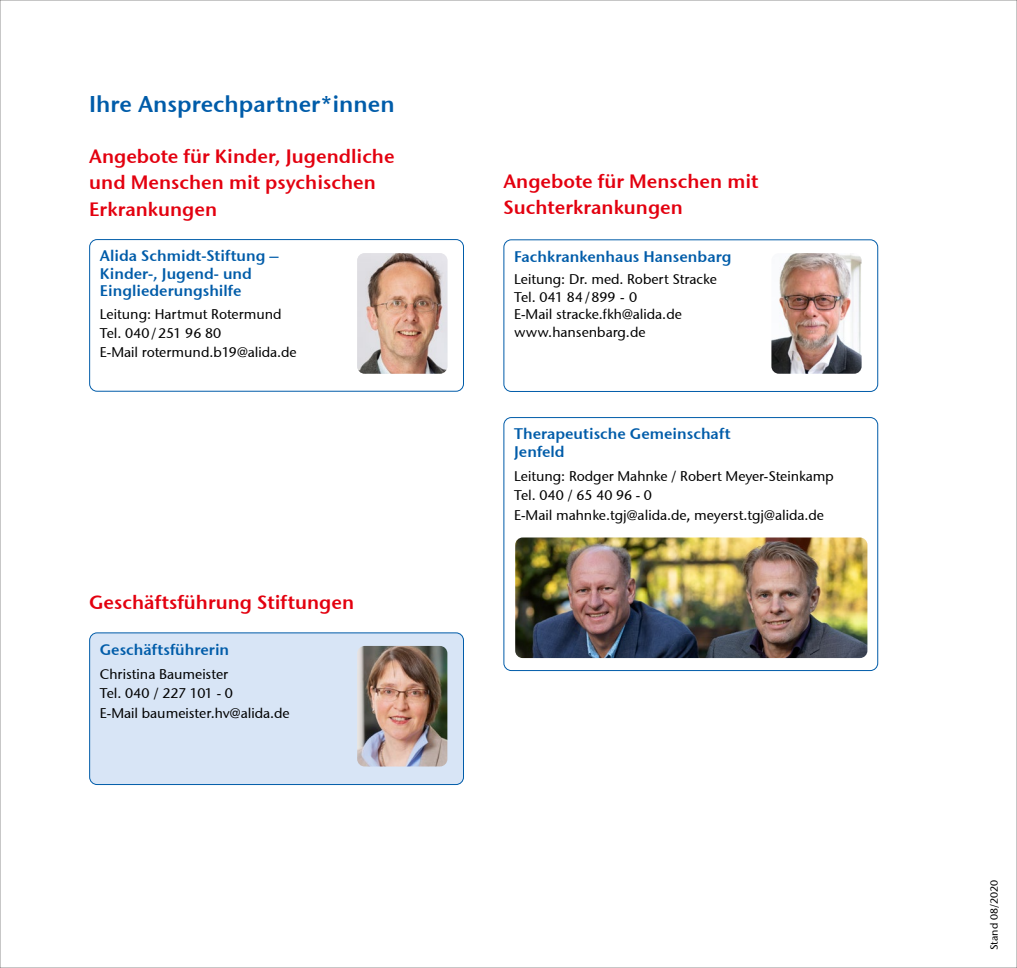
<style>
.page{position:relative;width:1017px;height:968px;background:#fff}
.page>*{position:absolute;margin:0;border:0;box-sizing:border-box;transform-origin:0 0}
.t1{font:22.75px "Stone Sans Semi ITCTT";color:#005ca9}
.t2{font:19.25px/26.2px "Stone Sans Semi ITCTT";color:#e3000f}
.t3{font:15.4px/17.5px "Stone Sans Semi ITCTT";color:#005ca9}
.t4{font:14px/19.2px "Stone Sans ITCTT Medium";color:#000}
.t5{font:10.5px "Stone Sans ITCTT Medium";color:#000}
</style>
<div class="page">
<div style="left:504px;top:417px;width:374px;height:253px;border:1px solid #005ca9;border-radius:7px"></div>
<div style="left:89px;top:239px;width:375px;height:152px;border:1px solid #005ca9;border-radius:7px"></div>
<div style="left:90px;top:632px;width:373px;height:152px;background:#d8e5f6;border-radius:7px"></div>
<div style="left:89px;top:632px;width:375px;height:152px;border:1px solid #005ca9;border-radius:7px"></div>
<div style="left:504px;top:239px;width:374px;height:153px;border:1px solid #005ca9;border-radius:7px"></div>
<img style="left:771px;top:253px;width:91px;height:120px">
<img style="left:357px;top:253px;width:90px;height:120px">
<img style="left:357px;top:645px;width:90px;height:121px">
<img style="left:515px;top:537px;width:352px;height:121px">
<h1 class="t1" style="left:89px;top:90px;width:307px">Ihre Ansprechpartner*innen</h1>
<h2 class="t2" style="left:89px;top:143px;width:307px">Angebote für Kinder, Jugendliche und Menschen mit psychischen<br>Erkrankungen</h2>
<p class="t3" style="left:100px;top:247px;width:180px">Alida Schmidt-Stiftung –<br>Kinder-, Jugend- und<br>Eingliederungshilfe</p>
<p class="t4" style="left:100px;top:304px;width:198px">Leitung: Hartmut Rotermund<br>Tel. 040 / 251 96 80<br>E-Mail rotermund.b19@alida.de</p>
<h2 class="t2" style="left:89px;top:589px;width:266px">Geschäftsführung Stiftungen</h2>
<p class="t3" style="left:100px;top:640px;width:131px">Geschäftsführerin</p>
<p class="t4" style="left:100px;top:664px;width:191px">Christina Baumeister<br>Tel. 040 / 227 101 - 0<br>E-Mail baumeister.hv@alida.de</p>
<h2 class="t2" style="left:504px;top:167px;width:257px">Angebote für Menschen mit<br>Suchterkrankungen</h2>
<p class="t3" style="left:514px;top:247px;width:219px">Fachkrankenhaus Hansenbarg</p>
<p class="t4" style="left:514px;top:270px;width:204px;line-height:17.5px">Leitung: Dr. med. Robert Stracke<br>Tel. 041 84 / 899 - 0<br>E-Mail stracke.fkh@alida.de www.hansenbarg.de</p>
<p class="t3" style="left:514px;top:425px;width:218px">Therapeutische Gemeinschaft<br>Jenfeld</p>
<p class="t4" style="left:514px;top:466px;width:321px">Leitung: Rodger Mahnke / Robert Meyer-Steinkamp<br>Tel. 040 / 65 40 96 - 0<br>E-Mail mahnke.tgj@alida.de, meyerst.tgj@alida.de</p>
<p class="t5" style="left:988px;top:950px;width:71px;rotate:-90deg">Stand 08/2020</p>
</div>
